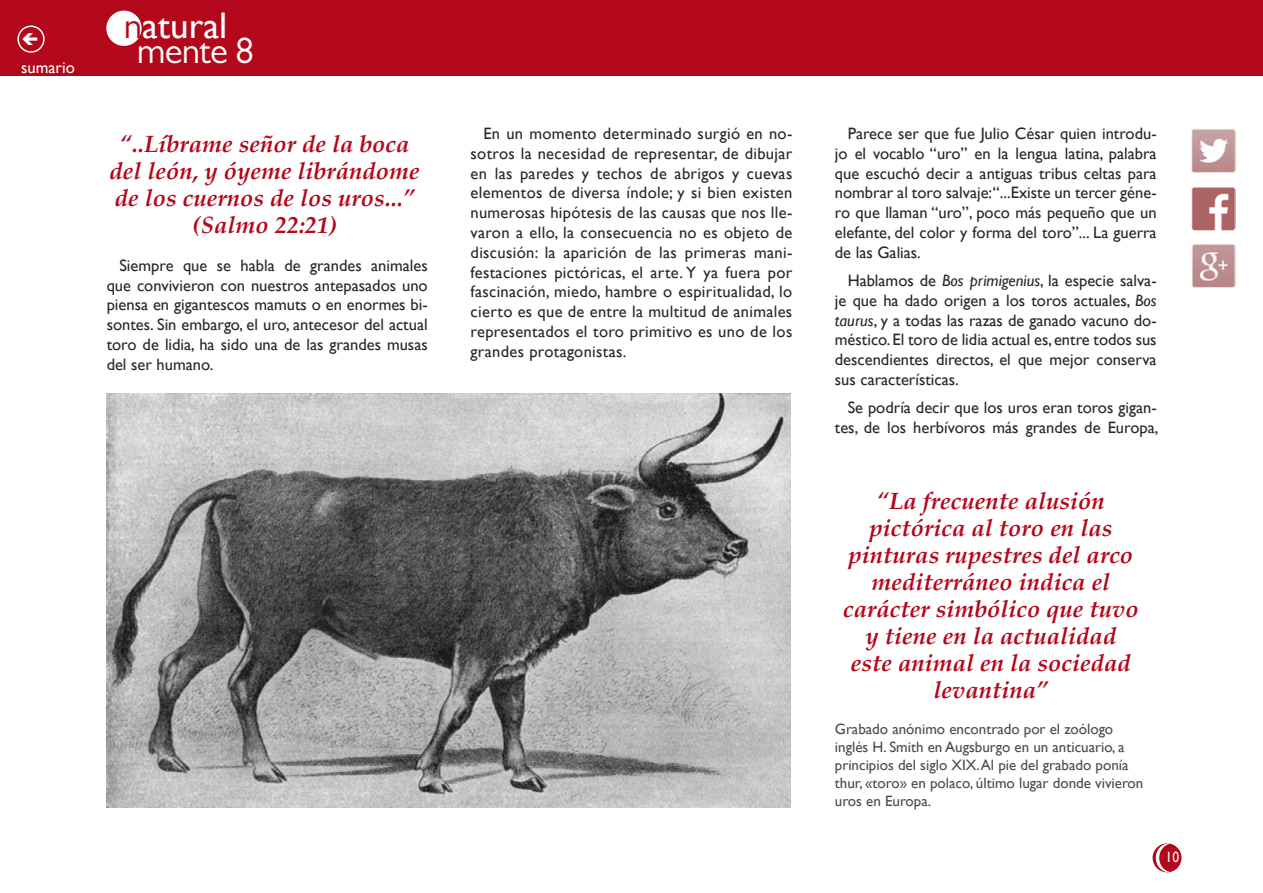
<style>
.page{position:relative;width:1263px;height:893px;background:#fff}
.page>*{position:absolute;margin:0;border:0;box-sizing:border-box;transform-origin:0 0}
.t1{font:37.05px "Gill Sans";color:#fff}
.t2{font:37.05px "Gill Sans MT Pro";letter-spacing:-.02em;color:#fff}
.t3{font:italic 700 24px/27px "Palatino";color:#b3071b;text-align:center}
.t4{font:16.5px/19.8px "Gill Sans";color:#282829;text-align:justify}
.t5{font:16.5px "Gill Sans";color:#fff}
.t6{font:15px/18px "Gill Sans";color:#4b4b4d}
.t7{font:15px "Gill Sans";color:#fff;scale:.9 1}
.s1{font-family:"Gill Sans MT Pro";color:#b3071b}
.s2{font-style:italic}
</style>
<div class="page">
<div style="left:1153px;top:844px;width:28px;height:28px;background:#b3071b;border-radius:50%"></div>
<div style="left:1152px;top:843px;width:29px;height:29px;border:2px solid #b3071b;border-radius:50%"></div>
<div style="left:0;top:0;width:1263px;height:76px;background:#b3071b"></div>
<div style="left:107px;top:11px;width:34px;height:34px;background:#fff;border-radius:50%"></div>
<div style="left:106px;top:11px;width:36px;height:35px;border:2px solid #fff;border-radius:50%"></div>
<svg style="left:1156px;top:843px;width:15px;height:29px"></svg>
<div style="left:17px;top:26px;width:28px;height:27px;border:2px solid #fff;border-radius:50%"></div>
<img style="left:1191px;top:187px;width:44px;height:43px">
<img style="left:1191px;top:129px;width:44px;height:44px">
<img style="left:1191px;top:244px;width:44px;height:44px">
<img style="left:107px;top:393px;width:684px;height:415px">
<p class="t5" style="left:21px;top:58px;width:55px">sumario</p>
<h1 class="t1" style="left:124px;top:4px;width:105px"><span class="s1">n</span>atural</h1>
<h1 class="t2" style="left:137px;top:28px;width:119px">mente 8</h1>
<h2 class="t3" style="left:110px;top:130px;width:312px">“..Líbrame señor de la boca del león, y óyeme librándome de los cuernos de los uros...” (Salmo 22:21)</h2>
<p class="t4" style="left:107px;top:256px;width:323px;text-indent:13px">Siempre que se habla de grandes animales que convivieron con nuestros antepasados uno piensa en gigantescos mamuts o en enormes bi&shy;sontes. Sin embargo, el uro, antecesor del actual toro de lidia, ha sido una de las grandes musas del ser humano.</p>
<p class="t4" style="left:471px;top:124px;width:323px;text-indent:13px">En un momento determinado surgió en no&shy;sotros la necesidad de representar, de dibujar en las paredes y techos de abrigos y cuevas elementos de diversa índole; y si bien existen numerosas hipótesis de las causas que nos lle&shy;varon a ello, la consecuencia no es objeto de discusión: la aparición de las primeras mani&shy;festaciones pictóricas, el arte. Y ya fuera por fascinación, miedo, hambre o espiritualidad, lo cierto es que de entre la multitud de animales representados el toro primitivo es uno de los grandes protagonistas.</p>
<p class="t4" style="left:835px;top:124px;width:323px;text-indent:13px">Parece ser que fue Julio César quien introdu&shy;jo el vocablo “uro” en la lengua latina, palabra que escuchó decir a antiguas tribus celtas para nombrar al toro salvaje:“...Existe un tercer géne&shy;ro que llaman “uro”, poco más pequeño que un elefante, del color y forma del toro”... La guerra de las Galias.</p>
<p class="t4" style="left:835px;top:271px;width:323px;text-indent:13px">Hablamos de <span class="s2">Bos primigenius</span>, la especie salva&shy;je que ha dado origen a los toros actuales, <span class="s2">Bos taurus</span>, y a todas las razas de ganado vacuno do&shy;méstico. El toro de lidia actual es, entre todos sus descendientes directos, el que mejor conserva sus características.</p>
<p class="t4" style="left:835px;top:398px;width:325px;text-align:right">Se podría decir que los uros eran toros gigan&shy;tes, de los herbívoros más grandes de Europa,</p>
<h2 class="t3" style="left:843px;top:487px;width:297px">“La frecuente alusión pictórica al toro en las pinturas rupestres del arco mediterráneo indica el carácter simbólico que tuvo y tiene en la actualidad este animal en la sociedad levantina”</h2>
<p class="t6" style="left:835px;top:720px;width:310px">Grabado anónimo encontrado por el zoólogo inglés H. Smith en Augsburgo en un anticuario, a principios del siglo XIX. Al pie del grabado ponía thur, «toro» en polaco, último lugar donde vivieron uros en Europa.</p>
<p class="t7" style="left:1165px;top:849px;width:16px">10</p>
</div>
